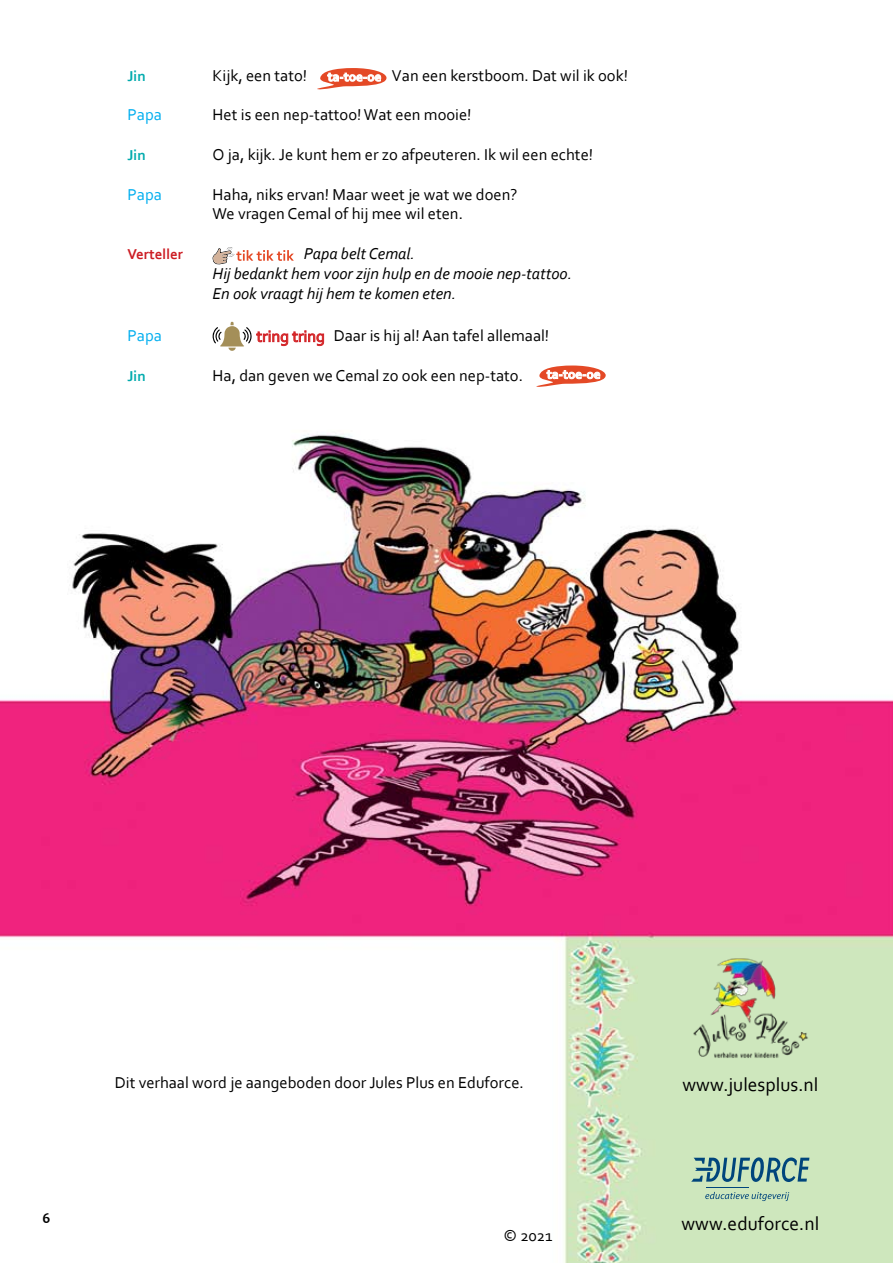
<style>
.page{position:relative;width:893px;height:1263px;background:#fff}
.page>*{position:absolute;margin:0;border:0;box-sizing:border-box;transform-origin:0 0}
.t1{font:19.5px "Corbel";color:#000}
.t2{font:16.5px/19.8px "Corbel";color:#000}
.t3{font:italic 16.5px/19.8px "Corbel";color:#000}
.t4{font:16.5px "Corbel";color:#00aeef}
.t5{font:700 15px "Corbel";color:#00aaad}
.t6{font:700 15px "Corbel";color:#cc1c23}
.t7{font:700 15px "Candara";color:#000}
</style>
<div class="page">
<img style="left:0;top:321px;width:893px;height:942px">
<svg style="left:317px;top:68px;width:70px;height:22px"></svg>
<svg style="left:212px;top:247px;width:82px;height:18px"></svg>
<svg style="left:212px;top:322px;width:112px;height:29px"></svg>
<svg style="left:533px;top:365px;width:73px;height:23px"></svg>
<img style="left:686px;top:952px;width:128px;height:118px">
<svg style="left:691px;top:1157px;width:118px;height:25px;background:#7fa8a4"></svg>
<hr style="left:706px;top:1187px;width:42px;height:1px;background:#00457c">
<svg style="left:705px;top:1192px;width:84px;height:9px"></svg>
<p class="t5" style="left:128px;top:67px;width:20px">Jin</p>
<p class="t2" style="left:213px;top:65px;width:96px">Kijk, een tato!</p>
<p class="t2" style="left:392px;top:65px;width:238px">Van een kerstboom. Dat wil ik ook!</p>
<p class="t4" style="left:128px;top:105px;width:36px">Papa</p>
<p class="t2" style="left:213px;top:105px;width:261px">Het is een nep-tattoo! Wat een mooie!</p>
<p class="t5" style="left:128px;top:146px;width:20px">Jin</p>
<p class="t2" style="left:213px;top:144px;width:382px">O ja, kijk. Je kunt hem er zo afpeuteren. Ik wil een echte!</p>
<p class="t4" style="left:128px;top:184px;width:36px">Papa</p>
<p class="t2" style="left:213px;top:184px;width:306px">Haha, niks ervan! Maar weet je wat we doen?<br>We vragen Cemal of hij mee wil eten.</p>
<p class="t6" style="left:128px;top:245px;width:57px">Verteller</p>
<p class="t3" style="left:213px;top:243px;width:361px;text-indent:91px">Papa belt Cemal.<br>Hij bedankt hem voor zijn hulp en de mooie nep-tattoo.<br>En ook vraagt hij hem te komen eten.</p>
<p class="t4" style="left:128px;top:325px;width:36px">Papa</p>
<p class="t2" style="left:334px;top:325px;width:217px">Daar is hij al! Aan tafel allemaal!</p>
<p class="t5" style="left:128px;top:366px;width:20px">Jin</p>
<p class="t2" style="left:213px;top:365px;width:312px">Ha, dan geven we Cemal zo ook een nep-tato.</p>
<p class="t7" style="left:43px;top:1208px;width:9px">6</p>
<p class="t2" style="left:115px;top:1072px;width:411px">Dit verhaal word je aangeboden door Jules Plus en Eduforce.</p>
<p class="t2" style="left:504px;top:1225px;width:50px">© 2021</p>
<p class="t1" style="left:682px;top:1072px;width:137px">www.julesplus.nl</p>
<p class="t1" style="left:681px;top:1211px;width:139px">www.eduforce.nl</p>
</div>
